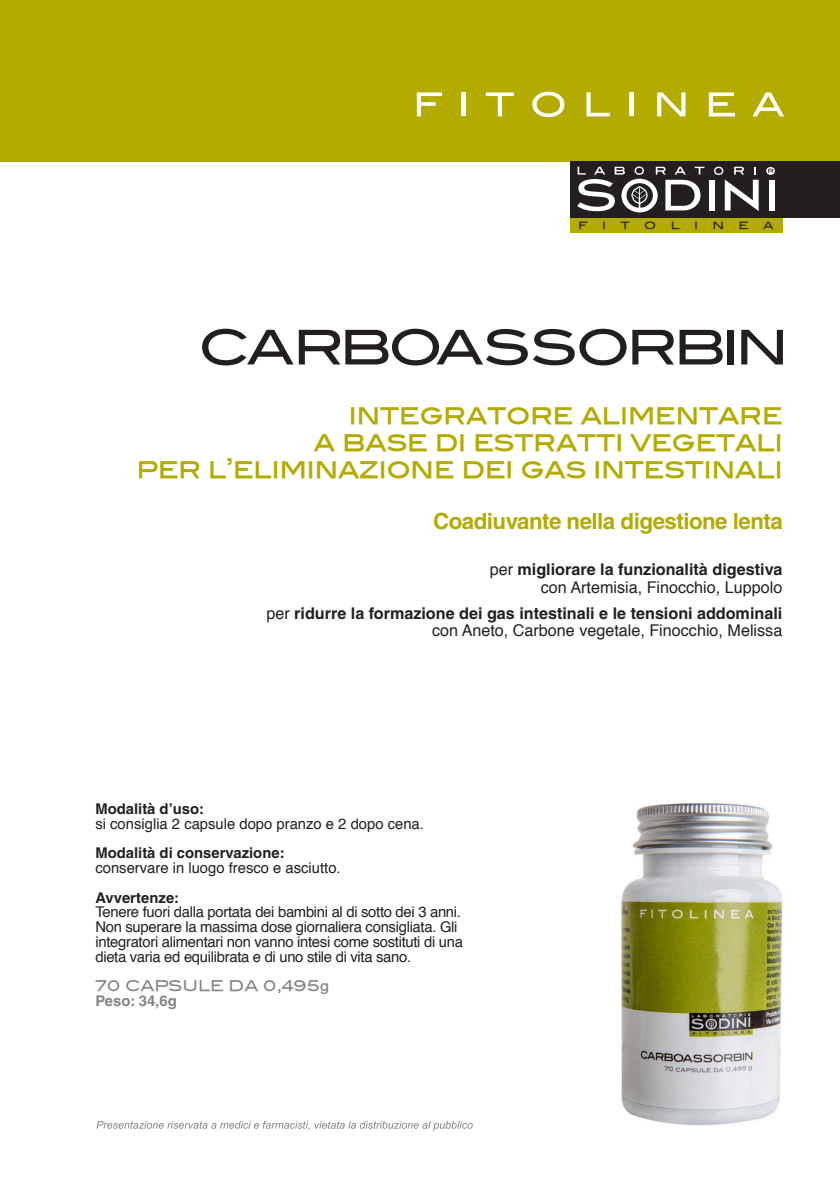
<style>
.page{position:relative;width:840px;height:1191px;background:#fff}
.page>*{position:absolute;margin:0;border:0;box-sizing:border-box;transform-origin:0 0}
.t1{font:27px/27px "Blair Md ITCTT Medium";letter-spacing:-.025em;color:#b3ab00;text-align:right;scale:.96 1}
.t2{font:700 22.2px "Helvetica";letter-spacing:-.025em;color:#b3ab00}
.t3{font:700 16.2px/17.4px "Helvetica";color:#231f20;text-align:right}
.t4{font:16.2px/17.4px "Helvetica";color:#231f20;text-align:right}
.t5{font:14.8px/14.8px "Helvetica";letter-spacing:-.02em;color:#231f20}
.t6{font:14.8px "Helvetica";color:#231f20}
.t7{font:700 14.8px "Helvetica";color:#231f20}
.t8{font:14.8px "Blair Md ITCTT Medium";color:#828487}
.t9{font:700 14.8px "Helvetica";color:#828487}
.t10{font:10px "Blair Md ITCTT Medium";color:#231f20;scale:1.1 1}
.s1{font-weight:700}
.s2{font-weight:400}
.s3{font-family:"Helvetica Neue";font-weight:500}
</style>
<div class="page">
<img style="left:621px;top:803px;width:162px;height:323px">
<div style="left:0;top:0;width:839px;height:161px;background:#b3ab00"></div>
<svg style="left:416px;top:92px;width:26px;height:24px"></svg>
<hr style="left:461px;top:92px;width:4px;height:24px;background:#fff">
<svg style="left:485px;top:92px;width:28px;height:24px"></svg>
<svg style="left:532px;top:92px;width:32px;height:25px"></svg>
<svg style="left:586px;top:92px;width:23px;height:24px"></svg>
<hr style="left:629px;top:92px;width:4px;height:24px;background:#fff">
<svg style="left:657px;top:92px;width:28px;height:24px"></svg>
<svg style="left:708px;top:92px;width:26px;height:24px"></svg>
<svg style="left:752px;top:92px;width:31px;height:24px"></svg>
<div style="left:569px;top:215px;width:213px;height:18px;background:#b3ab00"></div>
<div style="left:569px;top:161px;width:270px;height:57px;background:#231f20"></div>
<div style="left:708px;top:180px;width:5px;height:30px;background:#fff"></div>
<div style="left:768px;top:180px;width:6px;height:30px;background:#fff"></div>
<svg style="left:577px;top:167px;width:47px;height:44px"></svg>
<svg style="left:634px;top:166px;width:9px;height:9px"></svg>
<svg style="left:655px;top:167px;width:49px;height:43px"></svg>
<svg style="left:713px;top:167px;width:45px;height:44px"></svg>
<svg style="left:766px;top:167px;width:8px;height:8px"></svg>
<svg style="left:621px;top:179px;width:36px;height:33px"></svg>
<svg style="left:626px;top:183px;width:26px;height:25px"></svg>
<div style="left:631px;top:186px;width:16px;height:18px;border:1px solid #fff;border-radius:50%"></div>
<svg style="left:631px;top:187px;width:15px;height:24px"></svg>
<svg style="left:202px;top:329px;width:424px;height:36px"></svg>
<svg style="left:632px;top:330px;width:41px;height:34px"></svg>
<svg style="left:679px;top:330px;width:43px;height:34px"></svg>
<div style="left:727px;top:330px;width:6px;height:34px;background:#231f20"></div>
<svg style="left:741px;top:330px;width:41px;height:34px"></svg>
<svg style="left:96px;top:1120px;width:376px;height:10px"></svg>
<p class="t10" style="left:577px;top:219px;width:10px">F</p>
<p class="t10" style="left:601px;top:219px;width:5px">I</p>
<p class="t10" style="left:620px;top:219px;width:10px">T</p>
<p class="t10" style="left:643px;top:219px;width:12px">O</p>
<p class="t10" style="left:670px;top:219px;width:10px">L</p>
<p class="t10" style="left:693px;top:219px;width:5px">I</p>
<p class="t10" style="left:712px;top:219px;width:12px">N</p>
<p class="t10" style="left:738px;top:219px;width:11px">E</p>
<p class="t10" style="left:762px;top:219px;width:11px">A</p>
<h1 class="t1" style="left:136px;top:400px;width:674px">integratore alimentare<br>a base di estratti vegetali<br>per l’eliminazione dei gas intestinali</h1>
<h2 class="t2" style="left:433px;top:508px;width:351px">Coadiuvante nella digestione lenta</h2>
<p class="t4" style="left:489px;top:561px;width:294px">per <span class="s1">migliorare la funzionalità digestiva </span>con Artemisia, Finocchio, Luppolo</p>
<p class="t3" style="left:266px;top:604px;width:517px"><span class="s2">per</span> ridurre la formazione dei gas intestinali e le tensioni addominali <span class="s2">con Aneto, Carbone vegetale, Finocchio, Melissa</span></p>
<p class="t7" style="left:95px;top:799px;width:110px">Modalità d’uso:</p>
<p class="t6" style="left:95px;top:812px;width:330px">si consiglia 2 capsule dopo pranzo e 2 dopo cena.</p>
<p class="t7" style="left:95px;top:844px;width:190px">Modalità di conservazione:</p>
<p class="t6" style="left:95px;top:856px;width:247px">conservare in luogo fresco e asciutto.</p>
<p class="t7" style="left:95px;top:888px;width:85px">Avvertenze:</p>
<p class="t5" style="left:95px;top:905px;width:369px">Tenere fuori dalla portata dei bambini al di sotto dei 3 anni.<br>Non superare la massima dose giornaliera consigliata. Gli integratori alimentari non vanno intesi come sostituti di una dieta varia ed equilibrata e di uno stile di vita sano.</p>
<p class="t8" style="left:95px;top:977px;width:235px">70 CAPSULE DA 0,495<span class="s3">g</span></p>
<p class="t9" style="left:95px;top:992px;width:83px">Peso: 34,6g</p>
</div>
